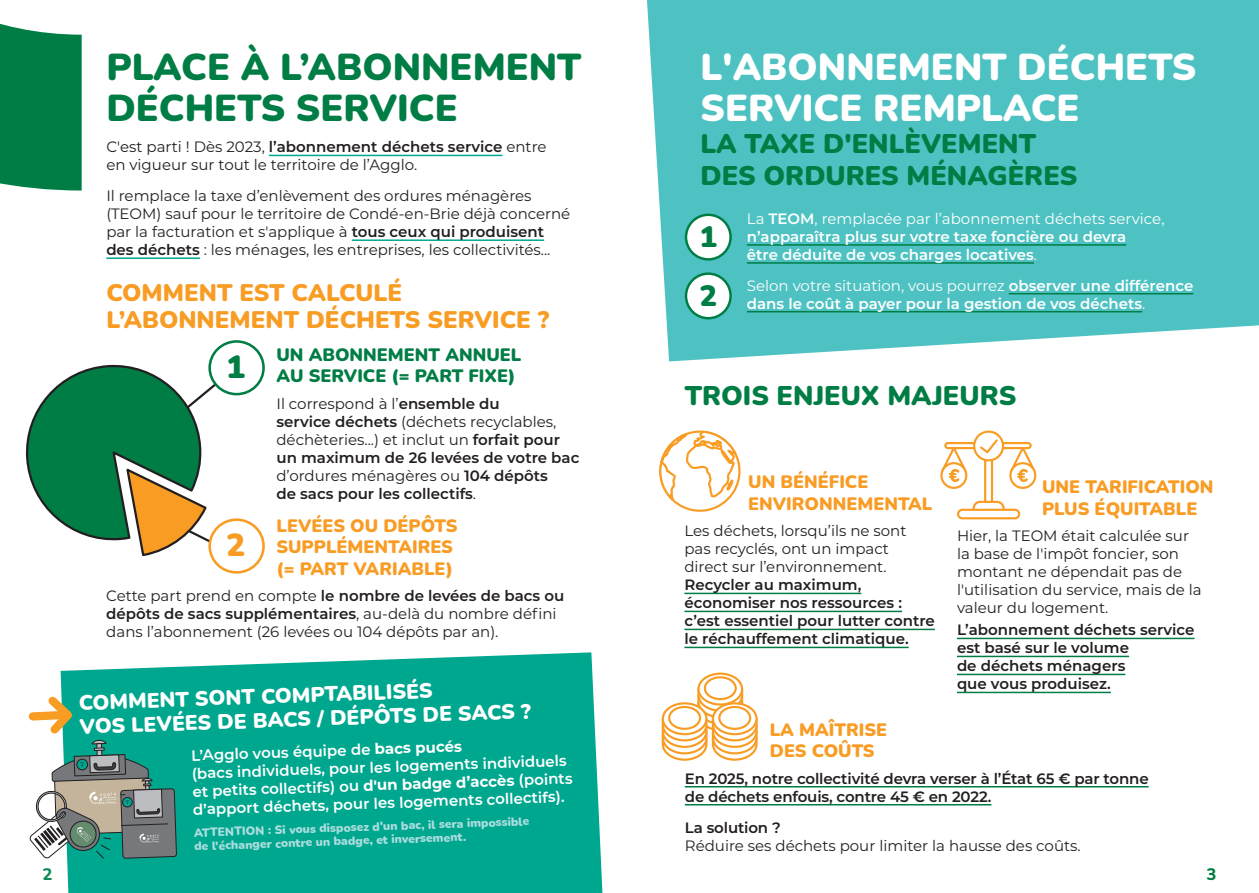
<style>
.page{position:relative;width:1259px;height:893px;background:#fff}
.page>*{position:absolute;margin:0;border:0;box-sizing:border-box;transform-origin:0 0}
.t1{font:900 37.5px/40.5px "Nunito";color:#fff}
.t2{font:900 37.5px/40.5px "Nunito";color:#007d44}
.t3{font:900 31.95px "Nunito";color:#007d44}
.t4{font:900 31.95px "Nunito";color:#f89c24}
.t5{font:900 29.4px/58.8px "Nunito";color:#007d44}
.t6{font:900 27px/31.5px "Nunito";color:#007d44}
.t7{font:900 24px/27px "Nunito";color:#f89c24}
.t8{font:900 21px/24px "Nunito";color:#fff}
.t9{font:900 18px/21.6px "Nunito";color:#f89c24}
.t10{font:900 18px/21.6px "Nunito";color:#007d44}
.t11{font:800 16.65px "Nunito";color:#108954}
.t12{font:800 16.65px "Nunito";color:#007d44}
.t13{font:15px/18px "Montserrat";color:#231f20}
.t14{font:600 15px/18px "Montserrat";color:#231f20}
.t15{font:600 15px/18px "Montserrat";color:#fff}
.t16{font:900 12px/13.5px "Nunito";color:#abddde}
.s1{font-weight:400}
.s2{font-weight:600}
.s3{font-weight:700}
</style>
<div class="page">
<svg style="left:647px;top:0;width:612px;height:361px;fill:#4ec2c2"></svg>
<svg style="left:0;top:23px;width:82px;height:168px"></svg>
<hr style="left:747px;top:244px;width:379px;height:2px;background:#007d44">
<hr style="left:747px;top:262px;width:287px;height:2px;background:#007d44">
<hr style="left:1009px;top:293px;width:184px;height:1px;background:#007d44">
<hr style="left:747px;top:311px;width:395px;height:1px;background:#007d44">
<hr style="left:269px;top:155px;width:233px;height:1px;background:#00a78f">
<hr style="left:352px;top:239px;width:192px;height:2px;background:#00a78f">
<hr style="left:106px;top:257px;width:94px;height:2px;background:#00a78f">
<div style="left:686px;top:215px;width:44px;height:44px;background:#fff;border-radius:50%"></div>
<div style="left:685px;top:214px;width:47px;height:47px;border:2px solid #007d44;border-radius:50%"></div>
<div style="left:686px;top:274px;width:44px;height:44px;background:#fff;border-radius:50%"></div>
<div style="left:685px;top:272px;width:47px;height:47px;border:2px solid #007d44;border-radius:50%"></div>
<hr style="left:684px;top:593px;width:177px;height:1px;background:#007d44">
<hr style="left:684px;top:611px;width:218px;height:1px;background:#007d44">
<hr style="left:684px;top:629px;width:251px;height:1px;background:#007d44">
<hr style="left:684px;top:647px;width:224px;height:1px;background:#007d44">
<svg style="left:659px;top:430px;width:82px;height:82px"></svg>
<hr style="left:685px;top:786px;width:463px;height:1px;background:#007d44">
<hr style="left:685px;top:804px;width:306px;height:1px;background:#007d44">
<svg style="left:698px;top:674px;width:44px;height:30px"></svg>
<div style="left:697px;top:673px;width:46px;height:33px;border:2px solid #f89c24;border-radius:50%"></div>
<div style="left:704px;top:676px;width:33px;height:24px;border:2px solid #f89c24;border-radius:50%"></div>
<svg style="left:661px;top:678px;width:97px;height:83px"></svg>
<svg style="left:713px;top:703px;width:43px;height:31px"></svg>
<div style="left:712px;top:702px;width:45px;height:33px;border:2px solid #f89c24;border-radius:50%"></div>
<div style="left:719px;top:707px;width:31px;height:22px;background:#fff;border-radius:50%"></div>
<div style="left:718px;top:706px;width:33px;height:24px;border:2px solid #f89c24;border-radius:50%"></div>
<svg style="left:941px;top:463px;width:25px;height:25px"></svg>
<div style="left:940px;top:462px;width:27px;height:27px;border:2px solid #f89c24;border-radius:50%"></div>
<svg style="left:1010px;top:463px;width:25px;height:25px"></svg>
<div style="left:1009px;top:462px;width:27px;height:27px;border:2px solid #f89c24;border-radius:50%"></div>
<div style="left:944px;top:442px;width:87px;height:7px;border:2px solid #f89c24;border-radius:3px"></div>
<div style="left:984px;top:445px;width:9px;height:69px;background:#fff;border:2px solid #f89c24"></div>
<svg style="left:971px;top:500px;width:34px;height:9px"></svg>
<svg style="left:974px;top:432px;width:29px;height:28px"></svg>
<div style="left:973px;top:431px;width:31px;height:30px;border:2px solid #f89c24;border-radius:50%"></div>
<div style="left:958px;top:510px;width:61px;height:8px;background:#fff;border-radius:4px"></div>
<div style="left:957px;top:509px;width:63px;height:10px;border:2px solid #f89c24;border-radius:4px"></div>
<svg style="left:978px;top:437px;width:21px;height:18px"></svg>
<svg style="left:1007px;top:443px;width:30px;height:39px"></svg>
<svg style="left:940px;top:443px;width:28px;height:39px"></svg>
<hr style="left:957px;top:638px;width:237px;height:1px;background:#007d44">
<hr style="left:957px;top:656px;width:172px;height:1px;background:#007d44">
<hr style="left:957px;top:674px;width:168px;height:1px;background:#007d44">
<hr style="left:957px;top:692px;width:154px;height:1px;background:#007d44">
<svg style="left:25px;top:364px;width:211px;height:194px"></svg>
<div style="left:210px;top:341px;width:53px;height:53px;background:#fff;border-radius:50%"></div>
<div style="left:208px;top:340px;width:57px;height:55px;border:3px solid #007d44;border-radius:50%"></div>
<div style="left:210px;top:520px;width:53px;height:52px;background:#fff;border-radius:50%"></div>
<div style="left:208px;top:518px;width:57px;height:56px;border:3px solid #f89c24;border-radius:50%"></div>
<div style="left:61px;top:652px;width:541px;height:241px;background:#00a78f"></div>
<svg style="left:28px;top:689px;width:149px;height:204px"></svg>
<h1 class="t2" style="left:106px;top:46px;width:476px">PLACE À L’ABONNEMENT<br>DÉCHETS SERVICE</h1>
<h1 class="t1" style="left:700px;top:46px;width:497px">L'ABONNEMENT DÉCHETS<br>SERVICE REMPLACE</h1>
<h3 class="t6" style="left:700px;top:127px;width:378px">LA TAXE D'ENLÈVEMENT<br>DES ORDURES MÉNAGÈRES</h3>
<p class="t15" style="left:747px;top:209px;width:419px"><span class="s1">La</span> TEOM<span class="s1">, remplacée par l’abonnement déchets service, </span>n’apparaîtra plus sur votre taxe foncière ou devra<br>être déduite de vos charges locatives<span class="s1">.</span></p>
<p class="t15" style="left:747px;top:276px;width:448px"><span class="s1">Selon votre situation, vous pourrez</span> observer une différence dans le coût à payer pour la gestion de vos déchets<span class="s1">.</span></p>
<p class="t13" style="left:106px;top:138px;width:442px">C'est parti ! Dès 2023, <span class="s2">l’abonnement déchets service</span> entre en vigueur sur tout le territoire de l’Agglo.</p>
<p class="t13" style="left:106px;top:186px;width:465px">Il remplace la taxe d’enlèvement des ordures ménagères (TEOM) sauf pour le territoire de Condé-en-Brie déjà concerné par la facturation et s'applique à <span class="s2">tous ceux qui produisent des déchets</span> : les ménages, les entreprises, les collectivités...</p>
<h3 class="t5" style="left:699px;top:206px;width:19px">1<br>2</h3>
<h3 class="t7" style="left:106px;top:278px;width:444px">COMMENT EST CALCULÉ<br>L’ABONNEMENT DÉCHETS SERVICE ?</h3>
<h2 class="t3" style="left:226px;top:344px;width:21px">1</h2>
<h2 class="t4" style="left:226px;top:522px;width:21px">2</h2>
<p class="t10" style="left:276px;top:343px;width:246px">UN ABONNEMENT ANNUEL<br>AU SERVICE (= PART FIXE)</p>
<p class="t14" style="left:276px;top:394px;width:304px"><span class="s1">Il correspond à l’</span>ensemble du<br>service déchets <span class="s1">(déchets recyclables, déchèteries...) et inclut un</span> forfait pour un maximum de 26 levées de votre bac <span class="s1">d’ordures ménagères ou</span> 104 dépôts<br>de sacs pour les collectifs<span class="s1">.</span></p>
<p class="t9" style="left:276px;top:514px;width:182px">LEVÉES OU DÉPÔTS<br>SUPPLÉMENTAIRES (= PART VARIABLE)</p>
<p class="t13" style="left:106px;top:586px;width:459px">Cette part prend en compte <span class="s2">le nombre de levées de bacs ou dépôts de sacs supplémentaires</span>, au-delà du nombre défini dans l’abonnement (26 levées ou 104 dépôts par an).</p>
<h3 class="t8" style="left:78px;top:690px;width:453px;rotate:-2deg">COMMENT SONT COMPTABILISÉS<br>VOS LEVÉES DE BACS / DÉPÔTS DE SACS ?</h3>
<p class="t15" style="left:191px;top:746px;width:382px;rotate:-2deg">L’Agglo vous équipe de <span class="s3">bacs pucés<br></span>(bacs individuels, pour les logements individuels et petits collectifs) ou <span class="s3">d'un badge d’accès</span> (points d’apport déchets, pour les logements collectifs).</p>
<p class="t16" style="left:194px;top:825px;width:337px;rotate:-2deg">ATTENTION : Si vous disposez d'un bac, il sera impossible de l'échanger contre un badge, et inversement.</p>
<h3 class="t6" style="left:685px;top:379px;width:333px">TROIS ENJEUX MAJEURS</h3>
<p class="t9" style="left:748px;top:470px;width:186px">UN BÉNÉFICE<br>ENVIRONNEMENTAL</p>
<p class="t13" style="left:684px;top:522px;width:224px">Les déchets, lorsqu’ils ne sont pas recyclés, ont un impact direct sur l’environnement.</p>
<p class="t14" style="left:684px;top:575px;width:252px">Recycler au maximum, économiser nos ressources : c’est essentiel pour lutter contre le réchauffement climatique.</p>
<p class="t9" style="left:1042px;top:475px;width:173px">UNE TARIFICATION<br>PLUS ÉQUITABLE</p>
<p class="t13" style="left:957px;top:526px;width:246px">Hier, la TEOM était calculée sur la base de l'impôt foncier, son montant ne dépendait pas de l'utilisation du service, mais de la valeur du logement.</p>
<p class="t14" style="left:957px;top:620px;width:239px">L’abonnement déchets service est basé sur le volume<br>de déchets ménagers<br>que vous produisez.</p>
<p class="t9" style="left:770px;top:718px;width:119px">LA MAÎTRISE<br>DES COÛTS</p>
<p class="t14" style="left:685px;top:769px;width:465px">En 2025, notre collectivité devra verser à l’État 65 € par tonne de déchets enfouis, contre 45 € en 2022.</p>
<p class="t14" style="left:685px;top:817px;width:97px">La solution ?</p>
<p class="t13" style="left:685px;top:836px;width:397px">Réduire ses déchets pour limiter la hausse des coûts.</p>
<p class="t11" style="left:43px;top:862px;width:12px">2</p>
<p class="t12" style="left:1206px;top:862px;width:12px">3</p>
</div>
